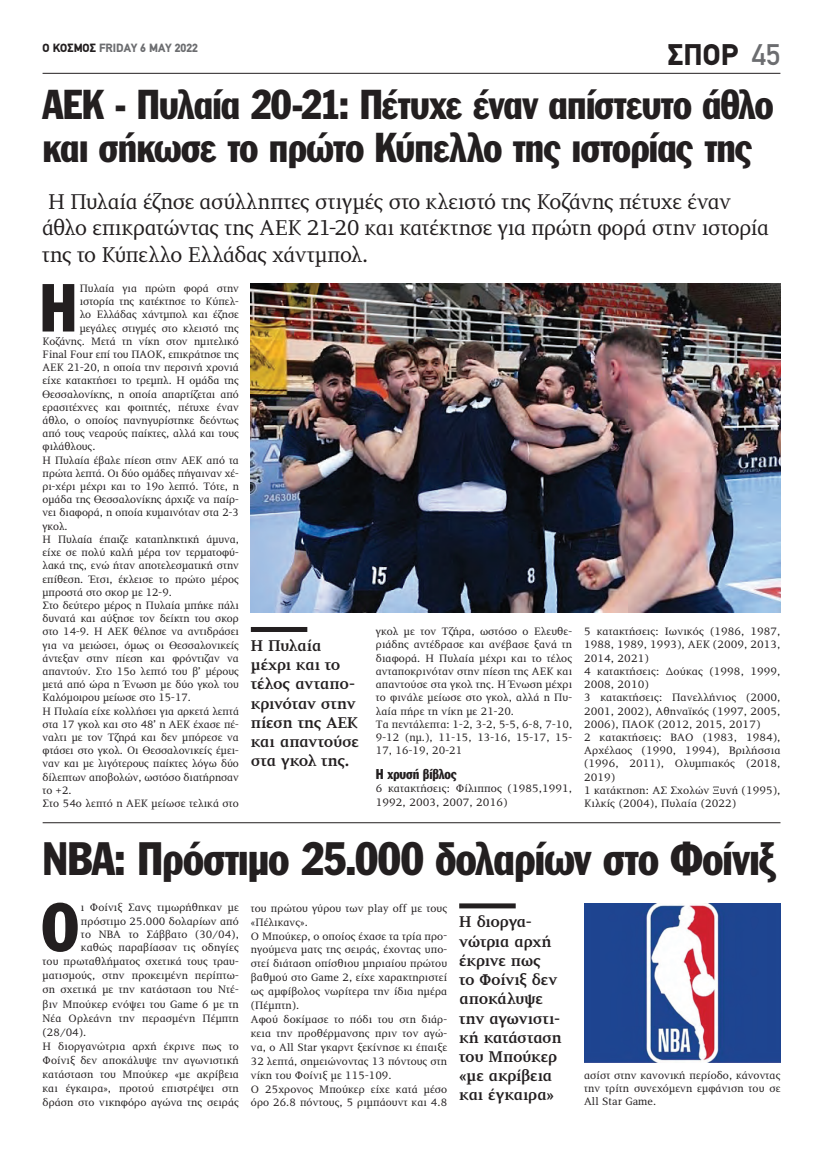
<style>
.page{position:relative;width:823px;height:1149px;background:#fff}
.page>*{position:absolute;margin:0;border:0;box-sizing:border-box;transform-origin:0 0}
.t1{font:66.6px "Franklin Gothic Greek Cond";color:#231f20}
.t2{font:46px "Franklin Gothic Greek Cond";letter-spacing:-.015em;color:#231f20}
.t3{font:41px/43px "Franklin Gothic Greek Cond";letter-spacing:-.015em;color:#231f20}
.t4{font:900 30px "PF Din Text";color:#231f20}
.t5{font:22px/26.4px "PF Diplomat";letter-spacing:-.01em;color:#231f20}
.t6{font:700 16px/19.2px "PF Diplomat";letter-spacing:-.015em;color:#231f20}
.t7{font:14px "Franklin Gothic Greek Cond";letter-spacing:-.01em;color:#231f20}
.t8{font:900 12px "PF Din Text";color:#6c6d70}
.t9{font:11px/13.2px "PF Diplomat";letter-spacing:.01em;color:#231f20}
.s1{color:#231f20}
.s2{font-weight:500;color:#6c6d70}
</style>
<div class="page">
<hr style="left:43px;top:73px;width:737px;height:1px;background:#231f20">
<div style="left:251px;top:626px;width:56px;height:5px;background:#231f20"></div>
<img style="left:251px;top:283px;width:528px;height:329px">
<hr style="left:43px;top:822px;width:737px;height:1px;background:#231f20">
<div style="left:459px;top:903px;width:56px;height:5px;background:#231f20"></div>
<img style="left:584px;top:903px;width:196px;height:159px">
<p class="t8" style="left:43px;top:40px;width:157px"><span class="s1">Ο ΚΟΣΜΟΣ</span> FRIDAY 6 MAY 2022</p>
<h3 class="t4" style="left:667px;top:37px;width:114px">ΣΠΟΡ <span class="s2">45</span></h3>
<h3 class="t3" style="left:43px;top:83px;width:732px">ΑΕΚ - Πυλαία 20-21: Πέτυχε έναν απίστευτο άθλο και σήκωσε το πρώτο Κύπελλο της ιστορίας της</h3>
<h3 class="t5" style="left:42px;top:189px;width:727px">Η Πυλαία έζησε ασύλληπτες στιγμές στο κλειστό της Κοζάνης πέτυχε έναν άθλο επικρατώντας της ΑΕΚ 21-20 και κατέκτησε για πρώτη φορά στην ιστορία της το Κύπελλο Ελλάδας χάντμπολ.</h3>
<h1 class="t1" style="left:40px;top:270px;width:39px">Η</h1>
<p class="t9" style="left:80px;top:282px;width:160px">Πυλαία για πρώτη φορά στην</p>
<p class="t9" style="left:80px;top:295px;width:160px">ιστορία της κατέκτησε το Κύπελ-</p>
<p class="t9" style="left:80px;top:308px;width:160px">λο Ελλάδας χάντμπολ και έζησε</p>
<p class="t9" style="left:80px;top:321px;width:160px">μεγάλες στιγμές στο κλειστό της</p>
<p class="t9" style="left:43px;top:334px;width:198px">Κοζάνης. Μετά τη νίκη στον ημιτελικό</p>
<p class="t9" style="left:43px;top:348px;width:198px">Final Four επί του ΠΑΟΚ, επικράτησε της</p>
<p class="t9" style="left:43px;top:361px;width:198px">ΑΕΚ 21-20, η οποία την περσινή χρονιά</p>
<p class="t9" style="left:43px;top:374px;width:198px">είχε κατακτήσει το τρεμπλ. Η ομάδα της</p>
<p class="t9" style="left:43px;top:387px;width:198px">Θεσσαλονίκης, η οποία απαρτίζεται από</p>
<p class="t9" style="left:43px;top:400px;width:198px">ερασιτέχνες και φοιτητές, πέτυχε έναν</p>
<p class="t9" style="left:43px;top:414px;width:198px">άθλο, ο οποίος πανηγυρίστηκε δεόντως</p>
<p class="t9" style="left:43px;top:427px;width:198px">από τους νεαρούς παίκτες, αλλά και τους</p>
<p class="t9" style="left:43px;top:440px;width:54px">φιλάθλους.</p>
<p class="t9" style="left:43px;top:453px;width:198px">Η Πυλαία έβαλε πίεση στην ΑΕΚ από τα</p>
<p class="t9" style="left:43px;top:466px;width:198px">πρώτα λεπτά. Οι δύο ομάδες πήγαιναν χέ-</p>
<p class="t9" style="left:43px;top:480px;width:198px">ρι-χέρι μέχρι και το 19ο λεπτό. Τότε, η</p>
<p class="t9" style="left:43px;top:493px;width:198px">ομάδα της Θεσσαλονίκης άρχιζε να παίρ-</p>
<p class="t9" style="left:43px;top:506px;width:198px">νει διαφορά, η οποία κυμαινόταν στα 2-3</p>
<p class="t9" style="left:43px;top:519px;width:26px">γκολ.</p>
<p class="t9" style="left:43px;top:532px;width:198px">Η Πυλαία έπαιζε καταπληκτική άμυνα,</p>
<p class="t9" style="left:43px;top:546px;width:198px">είχε σε πολύ καλή μέρα τον τερματοφύ-</p>
<p class="t9" style="left:43px;top:559px;width:198px">λακά της, ενώ ήταν αποτελεσματική στην</p>
<p class="t9" style="left:43px;top:572px;width:198px">επίθεση. Έτσι, έκλεισε το πρώτο μέρος</p>
<p class="t9" style="left:43px;top:585px;width:131px">μπροστά στο σκορ με 12-9.</p>
<p class="t9" style="left:43px;top:598px;width:198px">Στο δεύτερο μέρος η Πυλαία μπήκε πάλι</p>
<p class="t9" style="left:43px;top:612px;width:198px">δυνατά και αύξησε τον δείκτη του σκορ</p>
<p class="t9" style="left:43px;top:625px;width:198px">στο 14-9. Η ΑΕΚ θέλησε να αντιδράσει</p>
<p class="t9" style="left:43px;top:638px;width:198px">για να μειώσει, όμως οι Θεσσαλονικείς</p>
<p class="t9" style="left:43px;top:651px;width:198px">άντεξαν στην πίεση και φρόντιζαν να</p>
<p class="t9" style="left:43px;top:664px;width:198px">απαντούν. Στο 15ο λεπτό του β’ μέρους</p>
<p class="t9" style="left:43px;top:678px;width:198px">μετά από ώρα η Ένωση με δύο γκολ του</p>
<p class="t9" style="left:43px;top:691px;width:150px">Καλόμοιρου μείωσε στο 15-17.</p>
<p class="t9" style="left:43px;top:704px;width:198px">Η Πυλαία είχε κολλήσει για αρκετά λεπτά</p>
<p class="t9" style="left:43px;top:717px;width:198px">στα 17 γκολ και στο 48’ η ΑΕΚ έχασε πέ-</p>
<p class="t9" style="left:43px;top:730px;width:198px">ναλτι με τον Τζηρά και δεν μπόρεσε να</p>
<p class="t9" style="left:43px;top:744px;width:198px">φτάσει στο γκολ. Οι Θεσσαλονικείς έμει-</p>
<p class="t9" style="left:43px;top:757px;width:198px">ναν και με λιγότερους παίκτες λόγω δύο</p>
<p class="t9" style="left:43px;top:770px;width:198px">δίλεπτων αποβολών, ωστόσο διατήρησαν</p>
<p class="t9" style="left:43px;top:783px;width:30px">το +2.</p>
<p class="t9" style="left:43px;top:796px;width:198px">Στο 54ο λεπτό η ΑΕΚ μείωσε τελικά στο</p>
<p class="t9" style="left:375px;top:625px;width:198px">γκολ με τον Τζήρα, ωστόσο ο Ελευθε&shy;ριάδης αντέδρασε και ανέβασε ξανά τη διαφορά. Η Πυλαία μέχρι και το τέλος ανταποκρινόταν στην πίεση της ΑΕΚ και απαντούσε στα γκολ της. Η Ένωση μέχρι το φινάλε μείωσε στο γκολ, αλλά η Πυ&shy;λαία πήρε τη νίκη με 21-20.<br>Τα πεντάλεπτα: 1-2, 3-2, 5-5, 6-8, 7-10, 9-12 (ημ.), 11-15, 13-16, 15-17, 15- 17, 16-19, 20-21</p>
<p class="t7" style="left:375px;top:766px;width:83px">Η χρυσή βίβλος</p>
<p class="t9" style="left:375px;top:782px;width:198px">6 κατακτήσεις: Φίλιππος (1985,1991,<br>1992, 2003, 2007, 2016)</p>
<h3 class="t6" style="left:251px;top:636px;width:109px">Η Πυλαία μέχρι και το τέλος ανταπο&shy;κρινόταν στην πίεση της ΑΕΚ και απαντούσε στα γκολ της.</h3>
<p class="t9" style="left:583px;top:625px;width:198px">5 κατακτήσεις: Ιωνικός (1986, 1987,<br>1988, 1989, 1993), ΑΕΚ (2009, 2013,<br>2014, 2021)<br>4 κατακτήσεις: Δούκας (1998, 1999,<br>2008, 2010)<br>3 κατακτήσεις: Πανελλήνιος (2000,<br>2001, 2002), Αθηναϊκός (1997, 2005,<br>2006), ΠΑΟΚ (2012, 2015, 2017)<br>2 κατακτήσεις: ΒΑΟ (1983, 1984),<br>Αρχέλαος (1990, 1994), Βριλήσσια (1996, 2011), Ολυμπιακός (2018,<br>2019)<br>1 κατάκτηση: ΑΣ Σχολών Ξυνή (1995),<br>Κιλκίς (2004), Πυλαία (2022)</p>
<h2 class="t2" style="left:43px;top:832px;width:734px">NBA: Πρόστιμο 25.000 δολαρίων στο Φοίνιξ</h2>
<p class="t9" style="left:251px;top:901px;width:198px;line-height:13.9px">του πρώτου γύρου των play off με τους «Πέλικανς».<br>Ο Μπούκερ, ο οποίος έχασε τα τρία προ&shy;ηγούμενα ματς της σειράς, έχοντας υπο&shy;στεί διάταση οπίσθιου μηριαίου πρώτου βαθμού στο Game 2, είχε χαρακτηριστεί ως αμφίβολος νωρίτερα την ίδια ημέρα (Πέμπτη).<br>Αφού δοκίμασε το πόδι του στη διάρ&shy;κεια την προθέρμανσης πριν τον αγώ&shy;να, ο All Star γκαρντ ξεκίνησε κι έπαιξε<br>32 λεπτά, σημειώνοντας 13 πόντους στη νίκη του Φοίνιξ με 115-109.<br>Ο 25χρονος Μπούκερ είχε κατά μέσο όρο 26.8 πόντους, 5 ριμπάουντ και 4.8</p>
<h1 class="t1" style="left:42px;top:889px;width:38px">Ο</h1>
<p class="t9" style="left:81px;top:901px;width:159px">ι Φοίνιξ Σανς τιμωρήθηκαν με</p>
<h3 class="t6" style="left:459px;top:912px;width:104px">Η διοργα&shy;νώτρια αρχή έκρινε πως<br>το Φοίνιξ δεν αποκάλυψε την αγωνιστι&shy;κή κατάσταση του Μπούκερ «με ακρίβεια και έγκαιρα»</h3>
<p class="t9" style="left:81px;top:914px;width:159px">πρόστιμο 25.000 δολαρίων από</p>
<p class="t9" style="left:81px;top:927px;width:159px">το ΝΒΑ το Σάββατο (30/04),</p>
<p class="t9" style="left:81px;top:940px;width:159px">καθώς παραβίασαν τις οδηγίες</p>
<p class="t9" style="left:43px;top:954px;width:198px">του πρωταθλήματος σχετικά τους τραυ-</p>
<p class="t9" style="left:43px;top:968px;width:198px">ματισμούς, στην προκειμένη περίπτω-</p>
<p class="t9" style="left:43px;top:983px;width:198px">ση σχετικά με την κατάσταση του Ντέ-</p>
<p class="t9" style="left:43px;top:997px;width:198px">βιν Μπούκερ ενόψει του Game 6 με τη</p>
<p class="t9" style="left:43px;top:1011px;width:198px">Νέα Ορλεάνη την περασμένη Πέμπτη</p>
<p class="t9" style="left:43px;top:1025px;width:45px">(28/04).</p>
<p class="t9" style="left:43px;top:1039px;width:198px">Η διοργανώτρια αρχή έκρινε πως το</p>
<p class="t9" style="left:43px;top:1053px;width:198px">Φοίνιξ δεν αποκάλυψε την αγωνιστική</p>
<p class="t9" style="left:43px;top:1067px;width:198px">κατάσταση του Μπούκερ «με ακρίβεια</p>
<p class="t9" style="left:43px;top:1081px;width:198px">και έγκαιρα», προτού επιστρέψει στη</p>
<p class="t9" style="left:43px;top:1095px;width:198px">δράση στο νικηφόρο αγώνα της σειράς</p>
<p class="t9" style="left:583px;top:1068px;width:198px;text-align:justify">ασίστ στην κανονική περίοδο, κάνοντας την τρίτη συνεχόμενη εμφάνιση του σε All Star Game.</p>
</div>
